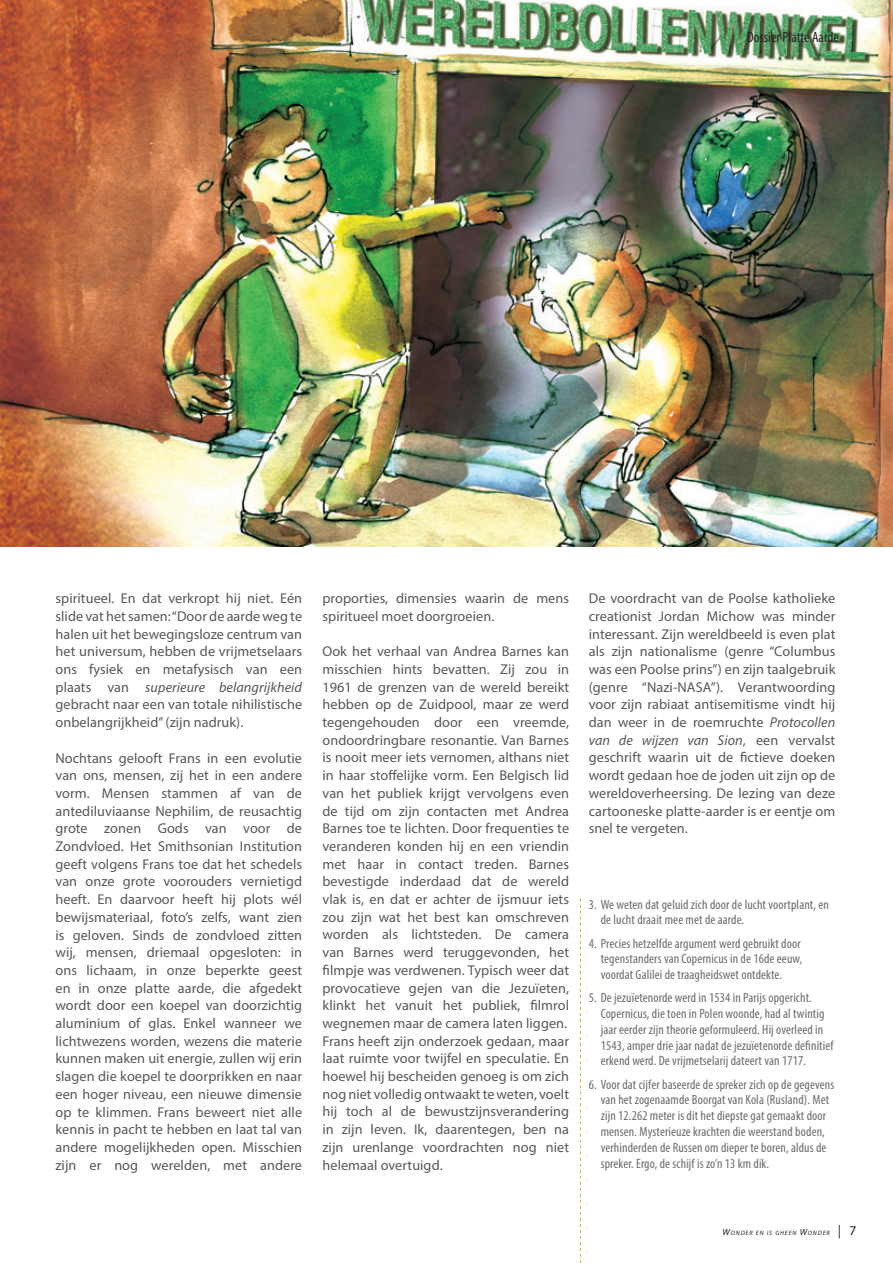
<style>
.page{position:relative;width:893px;height:1263px;background:#fff}
.page>*{position:absolute;margin:0;border:0;box-sizing:border-box;transform-origin:0 0}
.t1{font:condensed 15px "Myriad Pro";color:#231f20}
.t2{font:14.25px/17.7px "Myriad Pro";letter-spacing:.005em;color:#57585a;text-align:justify}
.t3{font:condensed 13.5px/15.8px "Myriad Pro";letter-spacing:.01em;color:#6c6d70}
.t4{font:italic 6.3px "Myriad Pro";letter-spacing:.13em;color:#231f20}
.s1{font-style:italic}
.s2{font-size:9px}
.s3{font-size:13.5px}
.s4{font-style:normal;font-size:13.5px}
</style>
<div class="page">
<img style="left:1px;top:0;width:892px;height:546px">
<svg style="left:580px;top:898px;width:1px;height:365px"></svg>
<p class="t1" style="left:747px;top:28px;width:93px">Dossier Platte Aarde</p>
<p class="t2" style="left:55px;top:589px;width:248px">spiritueel. En dat verkropt hij niet. Eén slide vat het samen: “Door de aarde weg te halen uit het bewegingsloze centrum van het universum, hebben de vrijmetselaars ons fysiek en metafysisch van een plaats van <span class="s1">superieure belangrijkheid </span>gebracht naar een van totale nihilistische onbelangrijkheid” (zijn nadruk).</p>
<p class="t2" style="left:55px;top:749px;width:248px">Nochtans gelooft Frans in een evolutie van ons, mensen, zij het in een andere vorm. Mensen stammen af van de antediluviaanse Nephilim, de reusachtig grote zonen Gods van voor de Zondvloed. Het Smithsonian Institution geeft volgens Frans toe dat het schedels van onze grote voorouders vernietigd heeft. En daarvoor heeft hij plots wél bewijsmateriaal, foto’s zelfs, want zien is geloven. Sinds de zondvloed zitten wij, mensen, driemaal opgesloten: in ons lichaam, in onze beperkte geest en in onze platte aarde, die afgedekt wordt door een koepel van doorzichtig aluminium of glas. Enkel wanneer we lichtwezens worden, wezens die materie kunnen maken uit energie, zullen wij erin slagen die koepel te doorprikken en naar een hoger niveau, een nieuwe dimensie op te klimmen. Frans beweert niet alle kennis in pacht te hebben en laat tal van andere mogelijkheden open. Misschien zijn er nog werelden, met andere</p>
<p class="t2" style="left:322px;top:589px;width:248px">proporties, dimensies waarin de mens spiritueel moet doorgroeien.</p>
<p class="t2" style="left:322px;top:642px;width:248px;text-align:left">Ook het verhaal van Andrea Barnes kan misschien hints bevatten. Zij zou in 1961 de grenzen van de wereld bereikt hebben op de Zuidpool, maar ze werd tegengehouden door een vreemde, ondoordringbare resonantie. Van Barnes is nooit meer iets vernomen, althans niet in haar stoffelijke vorm. Een Belgisch lid van het publiek krijgt vervolgens even de tijd om zijn contacten met Andrea Barnes toe te lichten. Door frequenties te veranderen konden hij en een vriendin met haar in contact treden. Barnes bevestigde inderdaad dat de wereld vlak is, en dat er achter de ijsmuur iets zou zijn wat het best kan omschreven worden als lichtsteden. De camera van Barnes werd teruggevonden, het filmpje was verdwenen. Typisch weer dat provocatieve gejen van die Jezuïeten, klinkt het vanuit het publiek, filmrol wegnemen maar de camera laten liggen.<br>Frans heeft zijn onderzoek gedaan, maar laat ruimte voor twijfel en speculatie. En hoewel hij bescheiden genoeg is om zich nog niet volledig ontwaakt te weten, voelt hij toch al de bewustzijnsverandering in zijn leven. Ik, daarentegen, ben na zijn urenlange voordrachten nog niet helemaal overtuigd.</p>
<p class="t2" style="left:589px;top:589px;width:248px">De voordracht van de Poolse katholieke creationist Jordan Michow was minder interessant. Zijn wereldbeeld is even plat als zijn nationalisme (genre “Columbus was een Poolse prins”) en zijn taalgebruik (genre “Nazi-NASA”). Verantwoording voor zijn rabiaat antisemitisme vindt hij dan weer in de roemruchte <span class="s1">Protocollen van de wijzen van Sion</span>, een vervalst geschrift waarin uit de fictieve doeken wordt gedaan hoe de joden uit zijn op de wereldoverheersing. De lezing van deze cartooneske platte-aarder is er eentje om snel te vergeten.</p>
<p class="t3" style="left:601px;top:896px;width:230px;text-indent:-12px">3. We weten dat geluid zich door de lucht voortplant, en de lucht draait mee met de aarde.</p>
<p class="t3" style="left:601px;top:935px;width:203px;text-indent:-12px">4. Precies hetzelfde argument werd gebruikt door tegenstanders van Copernicus in de 16de eeuw, voordat Galilei de traagheidswet ontdekte.</p>
<p class="t3" style="left:601px;top:990px;width:234px;text-indent:-12px">5. De jezuïetenorde werd in 1534 in Parijs opgericht.<br>Copernicus, die toen in Polen woonde, had al twintig jaar eerder zijn theorie geformuleerd. Hij overleed in 1543, amper drie jaar nadat de jezuïetenorde definitief erkend werd. De vrijmetselarij dateert van 1717.</p>
<p class="t3" style="left:601px;top:1076px;width:235px;text-indent:-12px">6. Voor dat cijfer baseerde de spreker zich op de gegevens van het zogenaamde Boorgat van Kola (Rusland). Met zijn 12.262 meter is dit het diepste gat gemaakt door mensen. Mysterieuze krachten die weerstand boden, verhinderden de Russen om dieper te boren, aldus de spreker. Ergo, de schijf is zo’n 13 km dik.</p>
<p class="t4" style="left:723px;top:1229px;width:135px"><span class="s2">W</span>ONDER EN IS GHEEN <span class="s2">W</span>ONDER <span class="s3">|</span> <span class="s4">7</span></p>
</div>
